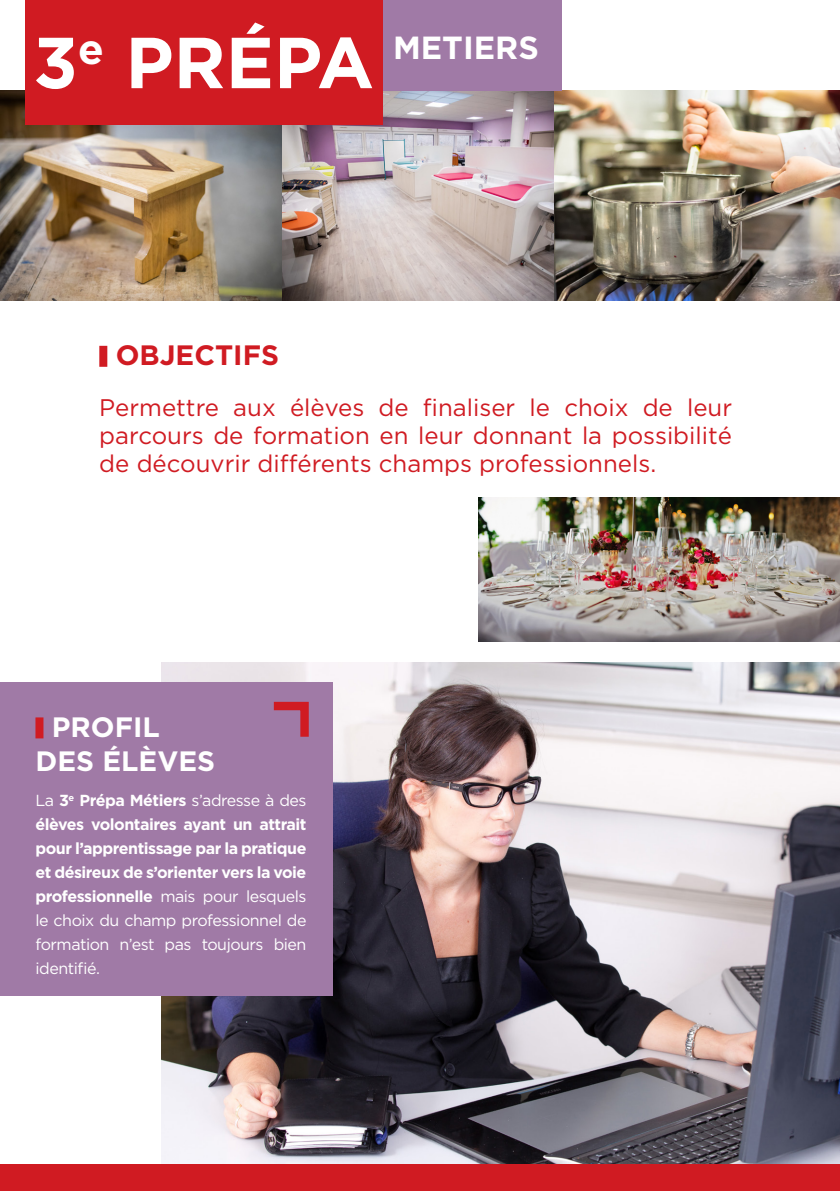
<style>
.page{position:relative;width:840px;height:1191px;background:#fff}
.page>*{position:absolute;margin:0;border:0;box-sizing:border-box;transform-origin:0 0}
.t1{font:700 72px "Gotham";color:#fff}
.t2{font:700 32px "Gotham";color:#fff}
.t3{font:700 28px "Gotham";color:#fff}
.t4{font:700 28px "Gotham";color:#d01b22}
.t5{font:24px/28px "Gotham";color:#d01b22;text-align:justify}
.t6{font:700 16px/24px "Gotham";letter-spacing:-.03em;color:#fff;text-align:justify}
.s1{font-weight:400}
</style>
<div class="page">
<img style="left:0;top:91px;width:282px;height:209px">
<img style="left:282px;top:91px;width:272px;height:209px">
<img style="left:554px;top:91px;width:285px;height:209px">
<img style="left:162px;top:662px;width:677px;height:502px">
<div style="left:0;top:682px;width:332px;height:313px;background:#a07aa6"></div>
<div style="left:35px;top:717px;width:8px;height:21px;background:#d01b22"></div>
<svg style="left:273px;top:701px;width:36px;height:36px"></svg>
<div style="left:0;top:1164px;width:839px;height:27px;background:#d01b22"></div>
<div style="left:383px;top:0;width:178px;height:91px;background:#a07aa6"></div>
<div style="left:26px;top:0;width:357px;height:125px;background:#d01b22"></div>
<div style="left:99px;top:346px;width:8px;height:21px;background:#d01b22"></div>
<img style="left:478px;top:497px;width:361px;height:145px">
<p class="t1" style="left:33px;top:15px;width:342px">3<sup>e</sup> PRÉPA</p>
<p class="t2" style="left:393px;top:26px;width:147px">METIERS</p>
<p class="t4" style="left:116px;top:337px;width:165px">OBJECTIFS</p>
<p class="t5" style="left:99px;top:393px;width:634px">Permettre aux élèves de finaliser le choix de leur parcours de formation en leur donnant la possibilité de découvrir différents champs professionnels.</p>
<p class="t3" style="left:52px;top:708px;width:109px">PROFIL</p>
<p class="t3" style="left:35px;top:742px;width:181px">DES ÉLÈVES</p>
<p class="t6" style="left:35px;top:788px;width:272px"><span class="s1">La</span> 3<sup>e</sup> Prépa Métiers <span class="s1">s’adresse à des </span>élèves volontaires ayant un attrait pour l’apprentissage par la pratique et désireux de s’orienter vers la voie professionnelle <span class="s1">mais pour lesquels le choix du champ professionnel de formation n’est pas toujours bien identifié.</span></p>
</div>
